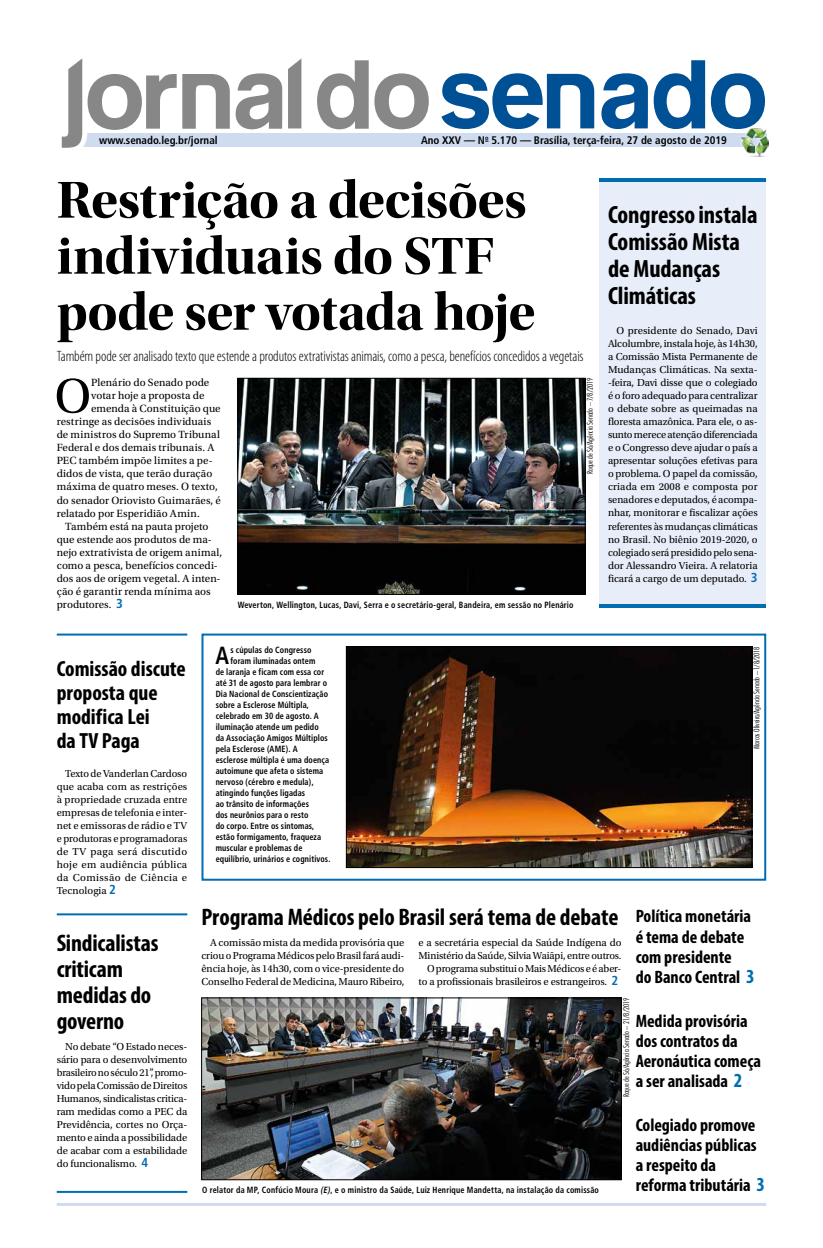
<style>
.page{position:relative;width:823px;height:1248px;background:#fff}
.page>*{position:absolute;margin:0;border:0;box-sizing:border-box;transform-origin:0 0}
.t1{font:54px/56px "Utopia Std Bold Disp";letter-spacing:-.01em;color:#000}
.t2{font:50.8px "Utopia Std";color:#000}
.t3{font:700 condensed 25px/27px "Myriad Pro";letter-spacing:-.005em;color:#000}
.t4{font:700 condensed 24.8px "Frutiger";color:#000;scale:.9 1}
.t5{font:700 condensed 24px/26px "Myriad Pro";letter-spacing:-.005em;color:#000}
.t6{font:700 condensed 22px/24px "Myriad Pro";color:#000}
.t7{font:700 condensed 18px/20px "Myriad Pro";color:#000}
.t8{font:300 condensed 15px "Myriad Pro";letter-spacing:-.005em;color:#000}
.t9{font:11px "Utopia Std";letter-spacing:.005em;color:#000}
.t10{font:700 condensed 11px "Frutiger";color:#000}
.t11{font:10.6px/13px "Utopia Std";letter-spacing:-.01em;color:#000;text-align:justify}
.t12{font:700 condensed 9px "Frutiger";letter-spacing:.015em;color:#000;scale:.9 1}
.t13{font:300 condensed 8px "Futura BT";color:#000}
.s1{font-family:"Frutiger";font-weight:700;font-stretch:condensed;font-size:13px;color:#006db1}
.s2{font-size:20px;color:#006db1}
.s3{font-style:italic}
</style>
<div class="page">
<hr style="left:57px;top:1202px;width:708px;height:3px;background:#cfdcef">
<div style="left:201px;top:633px;width:564px;height:247px;border:2px solid #006db1"></div>
<div style="left:599px;top:178px;width:166px;height:429px;background:#e8eef9"></div>
<div style="left:76px;top:134px;width:689px;height:13px;background:#cfdcef"></div>
<svg style="left:317px;top:60px;width:51px;height:69px"></svg>
<svg style="left:374px;top:73px;width:54px;height:56px"></svg>
<svg style="left:288px;top:59px;width:13px;height:69px"></svg>
<svg style="left:653px;top:60px;width:51px;height:69px"></svg>
<svg style="left:710px;top:73px;width:54px;height:56px"></svg>
<svg style="left:441px;top:73px;width:153px;height:56px"></svg>
<svg style="left:601px;top:73px;width:46px;height:56px"></svg>
<svg style="left:61px;top:58px;width:221px;height:90px"></svg>
<div style="left:737px;top:126px;width:32px;height:32px;background:#fff;opacity:.75"></div>
<img style="left:741px;top:129px;width:27px;height:27px">
<img style="left:239px;top:380px;width:344px;height:212px">
<div style="left:237px;top:378px;width:348px;height:216px;border:1px solid #000"></div>
<img style="left:203px;top:999px;width:416px;height:178px">
<div style="left:201px;top:997px;width:420px;height:182px;border:1px solid #000"></div>
<img style="left:348px;top:648px;width:401px;height:217px">
<div style="left:346px;top:646px;width:405px;height:221px;border:1px solid #000"></div>
<hr style="left:599px;top:178px;width:166px;height:3px;background:#006db1">
<hr style="left:599px;top:604px;width:166px;height:3px;background:#006db1">
<hr style="left:57px;top:633px;width:130px;height:2px;background:#006db1">
<hr style="left:57px;top:913px;width:130px;height:2px;background:#006db1">
<hr style="left:57px;top:1190px;width:130px;height:2px;background:#006db1">
<p class="t10" style="left:99px;top:134px;width:120px">www.senado.leg.br/jornal</p>
<p class="t10" style="left:421px;top:134px;width:307px">Ano XXV — N<sup>o</sup> 5.170 — Brasília, terça-feira, 27 de agosto de 2019</p>
<h1 class="t1" style="left:57px;top:172px;width:480px">Restrição a decisões individuais do STF pode ser votada hoje</h1>
<h3 class="t8" style="left:57px;top:347px;width:528px">Também pode ser analisado texto que estende a produtos extrativistas animais, como a pesca, benefícios concedidos a vegetais</h3>
<h2 class="t2" style="left:54px;top:368px;width:38px">O</h2>
<p class="t9" style="left:91px;top:377px;width:119px">Plenário do Senado pode</p>
<p class="t13" style="left:584px;top:474px;width:98px;rotate:-90deg">Roque de Sá/Agência Senado – 7/8/2019</p>
<p class="t9" style="left:91px;top:390px;width:115px">votar hoje a proposta de</p>
<p class="t9" style="left:91px;top:403px;width:131px">emenda à Constituição que</p>
<p class="t9" style="left:57px;top:416px;width:156px">restringe as decisões individuais</p>
<p class="t9" style="left:57px;top:429px;width:165px">de ministros do Supremo Tribunal</p>
<p class="t9" style="left:57px;top:442px;width:159px">Federal e dos demais tribunais. A</p>
<p class="t9" style="left:57px;top:455px;width:157px">PEC também impõe limites a pe-</p>
<p class="t9" style="left:57px;top:468px;width:157px">didos de vista, que terão duração</p>
<p class="t9" style="left:57px;top:481px;width:162px">máxima de quatro meses. O texto,</p>
<p class="t9" style="left:57px;top:494px;width:166px">do senador Oriovisto Guimarães, é</p>
<p class="t9" style="left:57px;top:507px;width:144px">relatado por Esperidião Amin.</p>
<p class="t9" style="left:65px;top:520px;width:145px">Também está na pauta projeto</p>
<p class="t9" style="left:57px;top:533px;width:156px">que estende aos produtos de ma-</p>
<p class="t9" style="left:57px;top:546px;width:167px">nejo extrativista de origem animal,</p>
<p class="t9" style="left:57px;top:559px;width:163px">como a pesca, benefícios concedi-</p>
<p class="t9" style="left:57px;top:572px;width:165px">dos aos de origem vegetal. A inten-</p>
<p class="t9" style="left:57px;top:585px;width:155px">ção é garantir renda mínima aos</p>
<p class="t9" style="left:57px;top:598px;width:68px">produtores. <span class="s1">3</span></p>
<p class="t12" style="left:237px;top:599px;width:374px">Weverton, Wellington, Lucas, Davi, Serra e o secretário-geral, Bandeira, em sessão no Plenário</p>
<h3 class="t3" style="left:607px;top:201px;width:151px">Congresso instala<br>Comissão Mista de Mudanças<br>Climáticas</h3>
<p class="t11" style="left:607px;top:324px;width:151px;text-indent:9px">O presidente do Senado, Davi Alcolumbre, instala hoje, às 14h30, a Comissão Mista Permanente de Mudanças Climáticas. Na sexta--feira, Davi disse que o colegiado é o foro adequado para centralizar o debate sobre as queimadas na floresta amazônica. Para ele, o as&shy;sunto merece atenção diferenciada e o Congresso deve ajudar o país a apresentar soluções efetivas para o problema. O papel da comissão, criada em 2008 e composta por senadores e deputados, é acompa&shy;nhar, monitorar e fiscalizar ações referentes às mudanças climáticas no Brasil. No biênio 2019-2020, o colegiado será presidido pelo sena&shy;dor Alessandro Vieira. A relatoria ficará a cargo de um deputado. <span class="s1">3</span></p>
<h3 class="t6" style="left:57px;top:656px;width:130px">Comissão discute proposta que modifica Lei<br>da TV Paga</h3>
<p class="t11" style="left:57px;top:766px;width:132px;text-indent:9px">Texto de Vanderlan Cardoso que acaba com as restrições à propriedade cruzada entre empresas de telefonia e inter&shy;net e emissoras de rádio e TV e produtoras e programadoras de TV paga será discutido hoje em audiência pública da Comissão de Ciência e Tecnologia <span class="s1">2</span></p>
<h3 class="t4" style="left:215px;top:641px;width:17px">A</h3>
<p class="t12" style="left:230px;top:644px;width:91px">s cúpulas do Congresso</p>
<p class="t12" style="left:230px;top:655px;width:96px">foram iluminadas ontem</p>
<p class="t12" style="left:215px;top:666px;width:122px">de laranja e ficam com essa cor</p>
<p class="t12" style="left:215px;top:677px;width:125px">até 31 de agosto para lembrar o</p>
<p class="t12" style="left:215px;top:688px;width:126px">Dia Nacional de Conscientização</p>
<p class="t12" style="left:215px;top:699px;width:105px">sobre a Esclerose Múltipla,</p>
<p class="t12" style="left:215px;top:710px;width:116px">celebrado em 30 de agosto. A</p>
<p class="t12" style="left:215px;top:721px;width:116px">iluminação atende um pedido</p>
<p class="t12" style="left:215px;top:732px;width:126px">da Associação Amigos Múltiplos</p>
<p class="t12" style="left:215px;top:743px;width:93px">pela Esclerose (AME). A</p>
<p class="t12" style="left:215px;top:754px;width:128px">esclerose múltipla é uma doença</p>
<p class="t12" style="left:215px;top:765px;width:121px">autoimune que afeta o sistema</p>
<p class="t12" style="left:215px;top:776px;width:110px">nervoso (cérebro e medula),</p>
<p class="t12" style="left:215px;top:787px;width:101px">atingindo funções ligadas</p>
<p class="t12" style="left:215px;top:798px;width:105px">ao trânsito de informações</p>
<p class="t12" style="left:215px;top:809px;width:104px">dos neurônios para o resto</p>
<p class="t12" style="left:215px;top:820px;width:111px">do corpo. Entre os sintomas,</p>
<p class="t12" style="left:215px;top:831px;width:119px">estão formigamento, fraqueza</p>
<p class="t12" style="left:215px;top:842px;width:98px">muscular e problemas de</p>
<p class="t12" style="left:215px;top:853px;width:129px">equilíbrio, urinários e cognitivos.</p>
<p class="t13" style="left:751px;top:749px;width:104px;rotate:-90deg">Marcos Oliveira/Agência Senado – 1/8/2018</p>
<h3 class="t5" style="left:57px;top:929px;width:103px">Sindicalistas criticam medidas do governo</h3>
<p class="t11" style="left:57px;top:1039px;width:132px;text-indent:9px">No debate “O Estado neces&shy;sário para o desenvolvimento brasileiro no século 21”, promo&shy;vido pela Comissão de Direitos Humanos, sindicalistas critica&shy;ram medidas como a PEC da Previdência, cortes no Orça&shy;mento e ainda a possibilidade de acabar com a estabilidade do funcionalismo. <span class="s1">4</span></p>
<h3 class="t5" style="left:201px;top:903px;width:418px">Programa Médicos pelo Brasil será tema de debate</h3>
<h3 class="t7" style="left:635px;top:906px;width:120px">Política monetária é tema de debate com presidente<br>do Banco Central <span class="s2">3</span></h3>
<h3 class="t7" style="left:635px;top:1010px;width:127px">Medida provisória dos contratos da<br>Aeronáutica começa a ser analisada <span class="s2">2</span></h3>
<p class="t11" style="left:201px;top:935px;width:204px;text-indent:9px">A comissão mista da medida provisória que criou o Programa Médicos pelo Brasil fará audi&shy;ência hoje, às 14h30, com o vice-presidente do Conselho Federal de Medicina, Mauro Ribeiro,</p>
<p class="t11" style="left:418px;top:935px;width:204px">e a secretária especial da Saúde Indígena do</p>
<p class="t11" style="left:418px;top:948px;width:204px">Ministério da Saúde, Silvia Waiãpi, entre outros.</p>
<p class="t11" style="left:427px;top:961px;width:196px">O programa substitui o Mais Médicos e é aber-</p>
<p class="t11" style="left:418px;top:974px;width:201px">to a profissionais brasileiros e estrangeiros. <span class="s1">2</span></p>
<p class="t13" style="left:621px;top:1097px;width:101px;rotate:-90deg">Roque de Sá/Agência Senado – 21/8/2019</p>
<p class="t12" style="left:202px;top:1184px;width:442px">O relator da MP, Confúcio Moura <span class="s3">(E)</span>, e o ministro da Saúde, Luiz Henrique Mandetta, na instalação da comissão</p>
<h3 class="t7" style="left:635px;top:1114px;width:131px">Colegiado promove audiências públicas a respeito da reforma tributária <span class="s2">3</span></h3>
</div>
